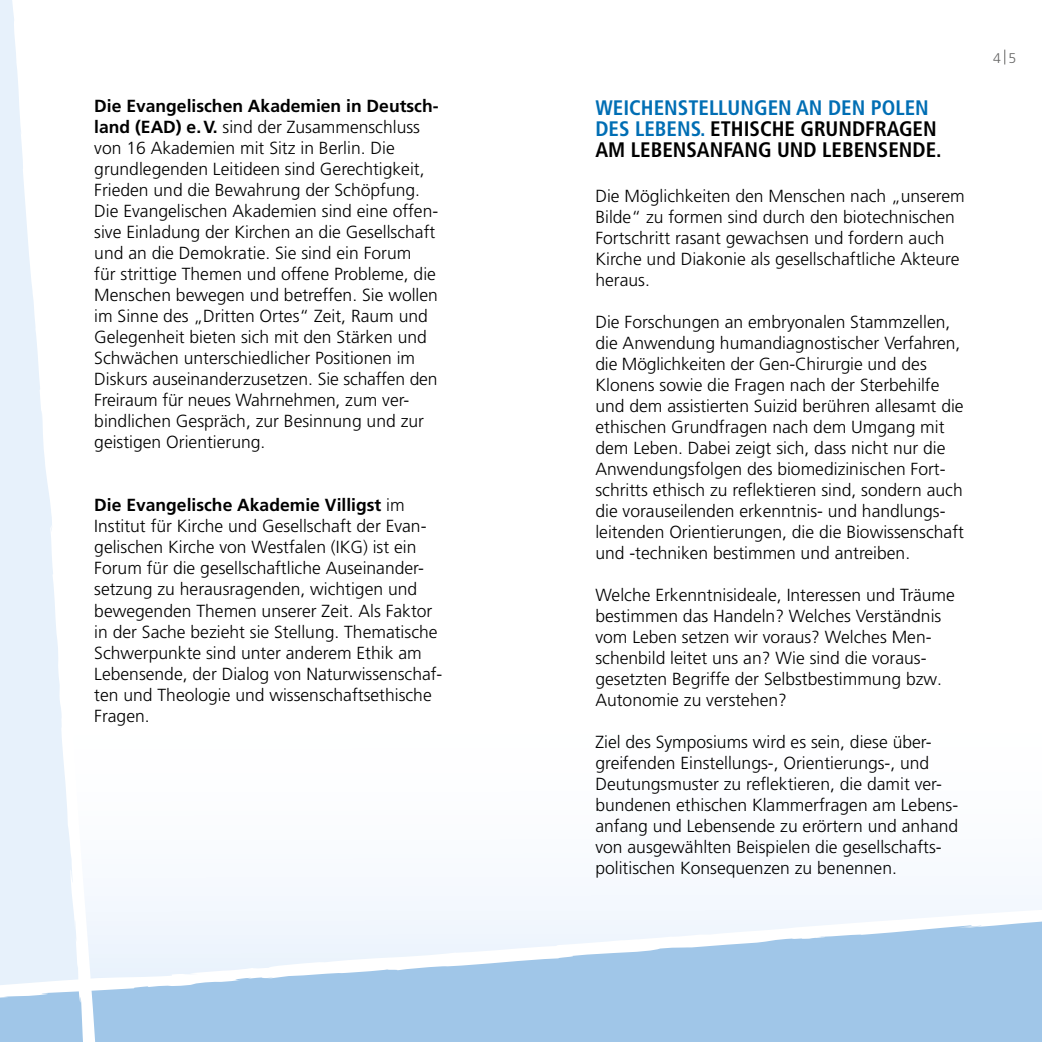
<style>
.page{position:relative;width:1042px;height:1042px;background:#fff}
.page>*{position:absolute;margin:0;border:0;box-sizing:border-box;transform-origin:0 0}
.t1{font:700 condensed 21px/21px "Frutiger LT Pro";color:#000}
.t2{font:300 17.5px/21px "Frutiger LT Pro";color:#000}
.t3{font:300 14px "Frutiger LT Pro";color:#686867}
.s1{font-weight:700}
.s2{color:#006eb4}
</style>
<div class="page">
<svg style="left:0;top:0;width:72px;height:874px;fill:#e7f1fb"></svg>
<svg style="left:0;top:874px;width:1042px;height:168px"></svg>
<svg style="left:1004px;top:50px;width:1px;height:14px"></svg>
<p class="t2" style="left:94px;top:96px;width:346px"><span class="s1">Die Evangelischen Akademien in Deutsch&shy;land (EAD) e.V.</span> sind der Zusammenschluss von 16 Akademien mit Sitz in Berlin. Die grundlegenden Leitideen sind Gerechtigkeit, Frieden und die Bewahrung der Schöpfung.<br>Die Evangelischen Akademien sind eine offen&shy;sive Einladung der Kirchen an die Gesellschaft und an die Demokratie. Sie sind ein Forum<br>für strittige Themen und offene Probleme, die Menschen bewegen und betreffen. Sie wollen im Sinne des „Dritten Ortes“ Zeit, Raum und Gelegenheit bieten sich mit den Stärken und Schwächen unterschiedlicher Positionen im Diskurs auseinanderzusetzen. Sie schaffen den Freiraum für neues Wahrnehmen, zum ver&shy;bindlichen Gespräch, zur Besinnung und zur geistigen Orientierung.</p>
<p class="t2" style="left:94px;top:495px;width:350px"><span class="s1">Die Evangelische Akademie Villigst</span> im Institut für Kirche und Gesellschaft der Evan&shy;gelischen Kirche von Westfalen (IKG) ist ein Forum für die gesellschaftliche Auseinander&shy;setzung zu herausragenden, wichtigen und bewegenden Themen unserer Zeit. Als Faktor in der Sache bezieht sie Stellung. Thematische Schwerpunkte sind unter anderem Ethik am Lebensende, der Dialog von Naturwissenschaf&shy;ten und Theologie und wissenschaftsethische Fragen.</p>
<p class="t1" style="left:595px;top:97px;width:348px"><span class="s2">WEICHENSTELLUNGEN AN DEN POLEN<br>DES LEBENS.</span> ETHISCHE GRUNDFRAGEN<br>AM LEBENSANFANG UND LEBENSENDE.</p>
<p class="t2" style="left:595px;top:185px;width:371px">Die Möglichkeiten den Menschen nach „unserem Bilde“ zu formen sind durch den biotechnischen Fortschritt rasant gewachsen und fordern auch Kirche und Diakonie als gesellschaftliche Akteure heraus.</p>
<p class="t2" style="left:595px;top:311px;width:370px">Die Forschungen an embryonalen Stammzellen, die Anwendung humandiagnostischer Verfahren, die Möglichkeiten der Gen-Chirurgie und des Klonens sowie die Fragen nach der Sterbehilfe und dem assistierten Suizid berühren allesamt die ethischen Grundfragen nach dem Umgang mit dem Leben. Dabei zeigt sich, dass nicht nur die Anwendungsfolgen des biomedizinischen Fort&shy;schritts ethisch zu reflektieren sind, sondern auch die vorauseilenden erkenntnis- und handlungs&shy;leitenden Orientierungen, die die Biowissenschaft und -techniken bestimmen und antreiben.</p>
<p class="t2" style="left:595px;top:584px;width:361px">Welche Erkenntnisideale, Interessen und Träume bestimmen das Handeln? Welches Verständnis vom Leben setzen wir voraus? Welches Men&shy;schenbild leitet uns an? Wie sind die voraus&shy;gesetzten Begriffe der Selbstbestimmung bzw.<br>Autonomie zu verstehen?</p>
<p class="t2" style="left:595px;top:731px;width:364px">Ziel des Symposiums wird es sein, diese über&shy;greifenden Einstellungs-, Orientierungs-, und Deutungsmuster zu reflektieren, die damit ver&shy;bundenen ethischen Klammerfragen am Lebens&shy;anfang und Lebensende zu erörtern und anhand von ausgewählten Beispielen die gesellschafts&shy;politischen Konsequenzen zu benennen.</p>
<p class="t3" style="left:993px;top:50px;width:25px">4 5</p>
</div>
